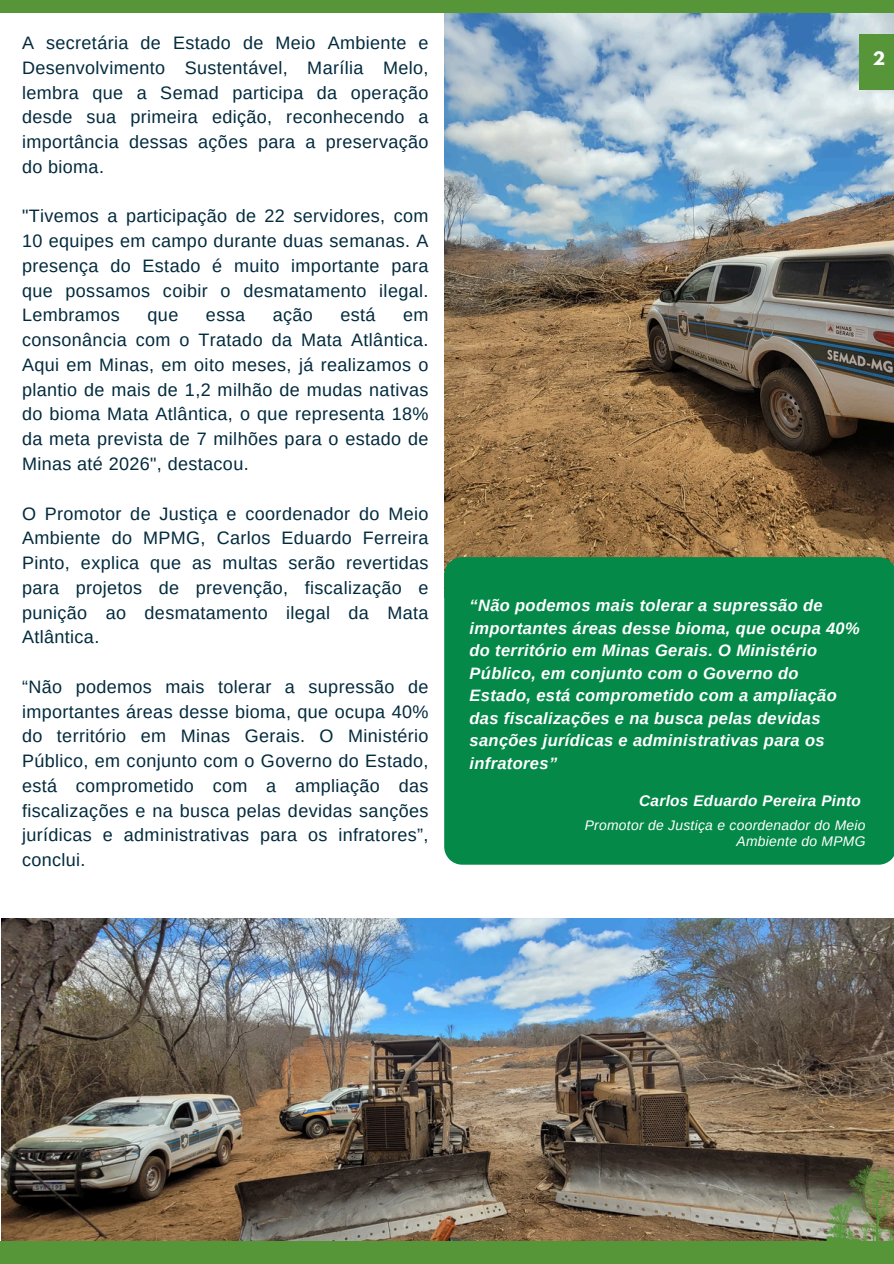
<style>
.page{position:relative;width:894px;height:1264px;background:#fff}
.page>*{position:absolute;margin:0;border:0;box-sizing:border-box;transform-origin:0 0}
.t1{font:18px/24.8px "Arimo";letter-spacing:.02em;color:#022a3d;text-align:justify}
.t2{font:italic 700 16.5px/22.5px "Arimo";letter-spacing:.02em;color:#fff}
.t3{font:700 16.5px "League Spartan";color:#fff}
.t4{font:italic 700 15.3px "Arimo";letter-spacing:.02em;color:#fff}
.t5{font:italic 13.8px/15.8px "Arimo";letter-spacing:.02em;color:#fff;text-align:right}
</style>
<div class="page">
<img style="left:1px;top:918px;width:892px;height:323px">
<div style="left:0;top:1241px;width:893px;height:22px;background:#569639"></div>
<img style="left:826px;top:1164px;width:68px;height:90px">
<div style="left:564px;top:1242px;width:329px;height:8px;background:#569639"></div>
<img style="left:444px;top:12px;width:449px;height:545px">
<div style="left:0;top:0;width:893px;height:12px;background:#569639"></div>
<div style="left:444px;top:557px;width:449px;height:307px;background:#048949"></div>
<div style="left:859px;top:34px;width:34px;height:55px;background:#569639"></div>
<h1 class="t1" style="left:22px;top:30px;width:408px">A secretária de Estado de Meio Ambiente e Desenvolvimento Sustentável, Marília Melo, lembra que a Semad participa da operação desde sua primeira edição, reconhecendo a importância dessas ações para a preservação do bioma.</h1>
<h3 class="t1" style="left:22px;top:204px;width:408px">"Tivemos a participação de 22 servidores, com 10 equipes em campo durante duas semanas. A presença do Estado é muito importante para que possamos coibir o desmatamento ilegal.<br>Lembramos</h3>
<h3 class="t1" style="left:147px;top:303px;width:32px">que</h3>
<h3 class="t1" style="left:206px;top:303px;width:41px">essa</h3>
<h3 class="t1" style="left:272px;top:303px;width:42px">ação</h3>
<h3 class="t1" style="left:340px;top:303px;width:37px">está</h3>
<h3 class="t1" style="left:22px;top:303px;width:408px;text-indent:381px">em consonância com o Tratado da Mata Atlântica.<br>Aqui em Minas, em oito meses, já realizamos o plantio de mais de 1,2 milhão de mudas nativas do bioma Mata Atlântica, o que representa 18% da meta prevista de 7 milhões para o estado de Minas até 2026", destacou.</h3>
<p class="t1" style="left:22px;top:501px;width:408px">O Promotor de Justiça e coordenador do Meio Ambiente do MPMG, Carlos Eduardo Ferreira Pinto, explica que as multas serão revertidas para projetos de prevenção, fiscalização e punição ao desmatamento ilegal da Mata Atlântica.</p>
<p class="t1" style="left:22px;top:674px;width:408px">“Não podemos mais tolerar a supressão de importantes áreas desse bioma, que ocupa 40% do território em Minas Gerais. O Ministério Público, em conjunto com o Governo do Estado, está comprometido com a ampliação das fiscalizações e na busca pelas devidas sanções jurídicas e administrativas para os infratores”, conclui.</p>
<h2 class="t3" style="left:872px;top:51px;width:14px">2</h2>
<h2 class="t2" style="left:469px;top:594px;width:391px">“Não podemos mais tolerar a supressão de importantes áreas desse bioma, que ocupa 40% do território em Minas Gerais. O Ministério Público, em conjunto com o Governo do Estado, está comprometido com a ampliação das fiscalizações e na busca pelas devidas sanções jurídicas e administrativas para os infratores”</h2>
<h2 class="t4" style="left:639px;top:792px;width:223px">Carlos Eduardo Pereira Pinto</h2>
<h2 class="t5" style="left:584px;top:817px;width:282px">Promotor de Justiça e coordenador do Meio<br>Ambiente do MPMG</h2>
</div>
